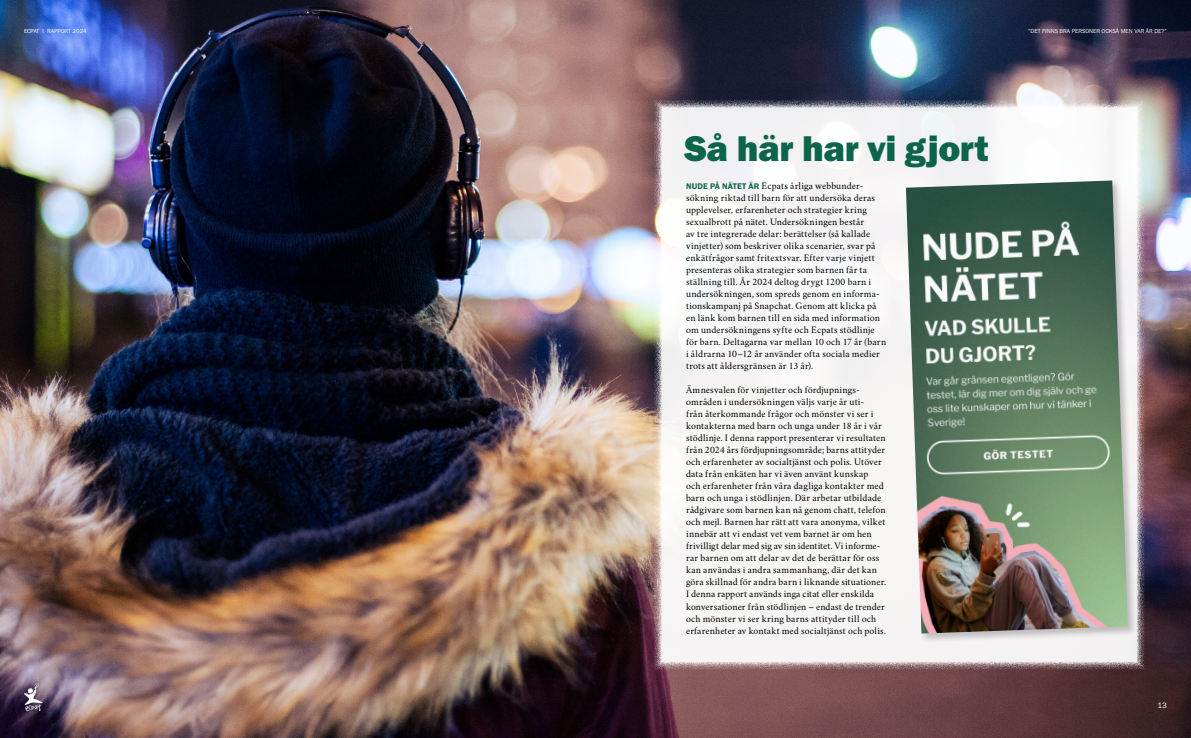
<style>
.page{position:relative;width:1191px;height:738px;background:#fff}
.page>*{position:absolute;margin:0;border:0;box-sizing:border-box;transform-origin:0 0}
.t1{font:37px "Franklin Gothic URW Hea";letter-spacing:-.015em;color:#0c654a}
.t2{font:10px/12px "Crimson";letter-spacing:.01em;color:#000}
.t3{font:8px "Franklin Gothic URW Boo";color:#fff}
.t4{font:6px "Franklin Gothic URW Boo";color:#fff}
.s1{font-family:"Franklin Gothic URW Dem";font-size:8.5px;color:#0c654a}
</style>
<div class="page">
<img style="left:0;top:0;width:1191px;height:737px">
<svg style="left:653px;top:100px;width:492px;height:569px;fill:#f7f4f4"></svg>
<div style="left:904px;top:179px;width:233px;height:463px;background:#000;opacity:.22"></div>
<img style="left:906px;top:180px;width:221px;height:453px">
<svg style="left:24px;top:682px;width:19px;height:29px"></svg>
<p class="t4" style="left:24px;top:27px;width:64px">ECPAT I RAPPORT 2024</p>
<p class="t4" style="left:1028px;top:27px;width:140px">”DET FINNS BRA PERSONER OCKSÅ MEN VAR ÄR DE?”</p>
<h1 class="t1" style="left:684px;top:125px;width:305px">Så här har vi gjort</h1>
<p class="t2" style="left:686px;top:178px;width:202px"><span class="s1">NUDE PÅ NÄTET ÄR</span> Ecpats årliga webbunder&shy;sökning riktad till barn för att undersöka deras upplevelser, erfarenheter och strategier kring sexualbrott på nätet. Undersökningen består<br>av tre integrerade delar: berättelser (så kallade vinjetter) som beskriver olika scenarier, svar på enkätfrågor samt fritextsvar. Efter varje vinjett presenteras olika strategier som barnen får ta ställning till. År 2024 deltog drygt 1200 barn i undersökningen, som spreds genom en informa&shy;tionskampanj på Snapchat. Genom att klicka på en länk kom barnen till en sida med information om undersökningens syfte och Ecpats stödlinje för barn. Deltagarna var mellan 10 och 17 år (barn i åldrarna 10–12 år använder ofta sociala medier trots att åldersgränsen är 13 år).</p>
<p class="t2" style="left:686px;top:382px;width:202px">Ämnesvalen för vinjetter och fördjupnings&shy;områden i undersökningen väljs varje år uti-<br>från återkommande frågor och mönster vi ser i kontakterna med barn och unga under 18 år i vår stödlinje. I denna rapport presenterar vi resultaten från 2024 års fördjupningsområde; barns attityder och erfarenheter av socialtjänst och polis. Utöver data från enkäten har vi även använt kunskap<br>och erfarenheter från våra dagliga kontakter med barn och unga i stödlinjen. Där arbetar utbildade rådgivare som barnen kan nå genom chatt, telefon och mejl. Barnen har rätt att vara anonyma, vilket innebär att vi endast vet vem barnet är om hen frivilligt delar med sig av sin identitet. Vi informe&shy;rar barnen om att delar av det de berättar för oss kan användas i andra sammanhang, där det kan göra skillnad för andra barn i liknande situationer.<br>I denna rapport används inga citat eller enskilda konversationer från stödlinjen – endast de trender och mönster vi ser kring barns attityder till och erfarenheter av kontakt med socialtjänst och polis.</p>
<p class="t3" style="left:1157px;top:699px;width:11px">13</p>
</div>
